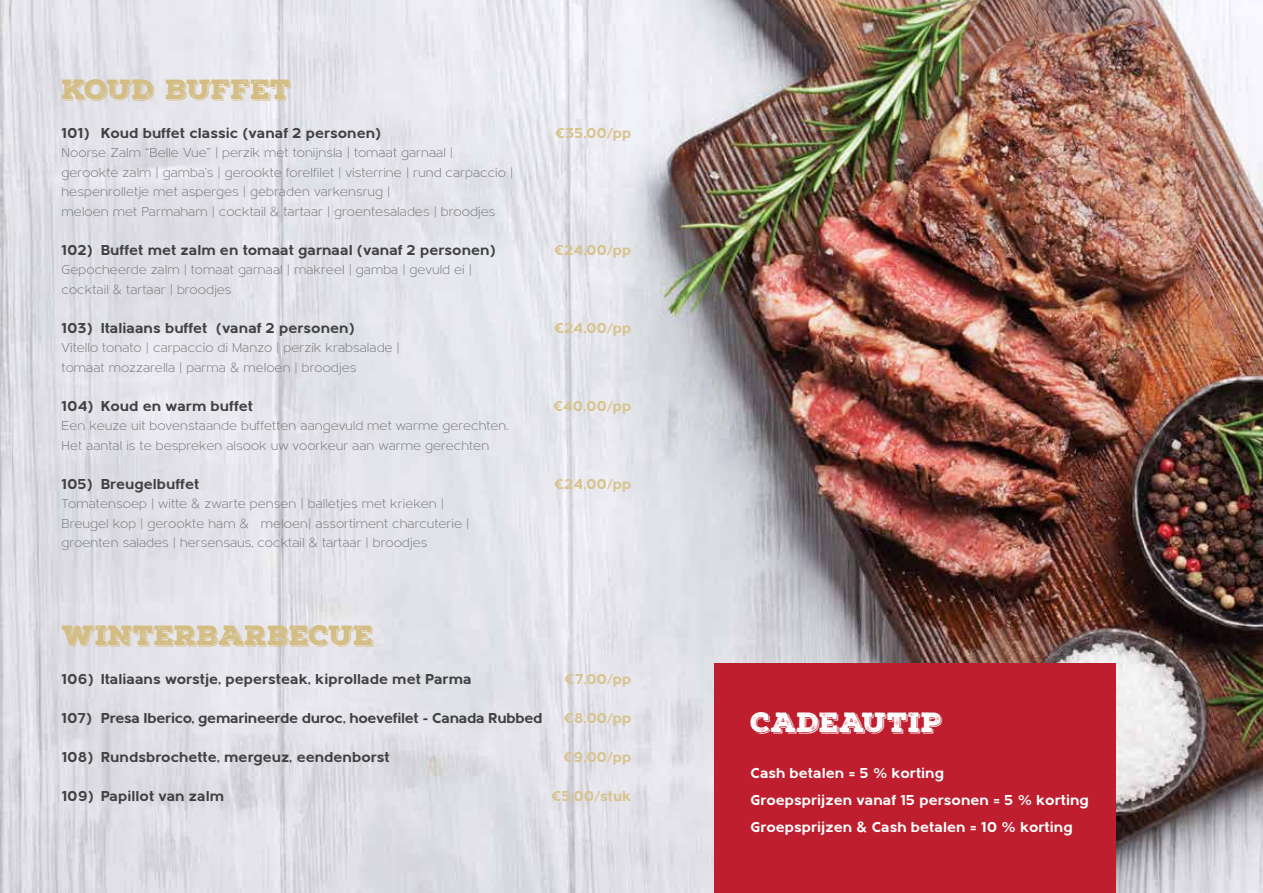
<style>
.page{position:relative;width:1263px;height:893px;background:#fff}
.page>*{position:absolute;margin:0;border:0;box-sizing:border-box;transform-origin:0 0}
.t1{font:27px "Nexa Rust Slab Black Shadow 01";color:#d4bd83}
.t2{font:27px "Nexa Rust Slab Black Shadow 01";letter-spacing:.01em;color:#fff}
.t3{font:700 15px "Metrisch";color:#414042}
.t4{font:700 15px/27px "Metrisch";color:#fff}
.t5{font:700 15px "Metrisch";color:#d7c38d}
.t6{font:700 15px "Metrisch";letter-spacing:-.02em;color:#414042}
.t7{font:300 13.5px/19.5px "Metrisch";color:#77787b}
</style>
<div class="page">
<img style="left:0;top:0;width:1263px;height:893px">
<div style="left:714px;top:663px;width:402px;height:230px;background:#be1e2d"></div>
<h1 class="t1" style="left:62px;top:71px;width:231px">KOUD BUFFET</h1>
<p class="t3" style="left:62px;top:124px;width:321px">101) Koud buffet classic (vanaf 2 personen)</p>
<p class="t5" style="left:555px;top:124px;width:78px">€35,00/pp</p>
<p class="t7" style="left:62px;top:143px;width:453px">Noorse Zalm “Belle Vue” | perzik met tonijnsla | tomaat garnaal | gerookte zalm | gamba’s | gerookte forelfilet | visterrine | rund carpaccio | hespenrolletje met asperges | gebraden varkensrug |<br>meloen met Parmaham | cocktail &amp; tartaar | groentesalades | broodjes</p>
<p class="t3" style="left:62px;top:241px;width:436px">102) Buffet met zalm en tomaat garnaal (vanaf 2 personen)</p>
<p class="t5" style="left:554px;top:241px;width:79px">€24,00/pp</p>
<p class="t7" style="left:62px;top:260px;width:412px">Gepocheerde zalm | tomaat garnaal | makreel | gamba | gevuld ei | cocktail &amp; tartaar | broodjes</p>
<p class="t3" style="left:62px;top:319px;width:295px">103) Italiaans buffet (vanaf 2 personen)</p>
<p class="t5" style="left:554px;top:319px;width:79px">€24,00/pp</p>
<p class="t7" style="left:62px;top:338px;width:340px">Vitello tonato | carpaccio di Manzo | perzik krabsalade | tomaat mozzarella | parma &amp; meloen | broodjes</p>
<p class="t3" style="left:62px;top:397px;width:193px">104) Koud en warm buffet</p>
<p class="t5" style="left:553px;top:397px;width:80px">€40,00/pp</p>
<p class="t7" style="left:62px;top:416px;width:448px">Een keuze uit bovenstaande buffetten aangevuld met warme gerechten.<br>Het aantal is te bespreken alsook uw voorkeur aan warme gerechten</p>
<p class="t3" style="left:62px;top:475px;width:139px">105) Breugelbuffet</p>
<p class="t5" style="left:554px;top:475px;width:79px">€24,00/pp</p>
<p class="t7" style="left:62px;top:494px;width:409px">Tomatensoep | witte &amp; zwarte pensen | balletjes met krieken |<br>Breugel kop | gerookte ham &amp; meloen| assortiment charcuterie | groenten salades | hersensaus, cocktail &amp; tartaar | broodjes</p>
<h1 class="t1" style="left:62px;top:617px;width:313px">WINTERBARBECUE</h1>
<p class="t3" style="left:62px;top:670px;width:412px">106) Italiaans worstje, pepersteak, kiprollade met Parma</p>
<p class="t5" style="left:564px;top:670px;width:69px">€7,00/pp</p>
<p class="t6" style="left:62px;top:709px;width:482px">107) Presa Iberico, gemarineerde duroc, hoevefilet - Canada Rubbed</p>
<p class="t5" style="left:564px;top:709px;width:69px">€8,00/pp</p>
<p class="t3" style="left:62px;top:748px;width:330px">108) Rundsbrochette, mergeuz, eendenborst</p>
<p class="t5" style="left:563px;top:748px;width:70px">€9,00/pp</p>
<p class="t3" style="left:62px;top:787px;width:164px">109) Papillot van zalm</p>
<p class="t5" style="left:551px;top:787px;width:81px">€5,00/stuk</p>
<h1 class="t2" style="left:750px;top:704px;width:193px">CADEAUTIP</h1>
<p class="t4" style="left:750px;top:759px;width:340px">Cash betalen = 5 % korting<br>Groepsprijzen vanaf 15 personen = 5 % korting<br>Groepsprijzen &amp; Cash betalen = 10 % korting</p>
</div>
